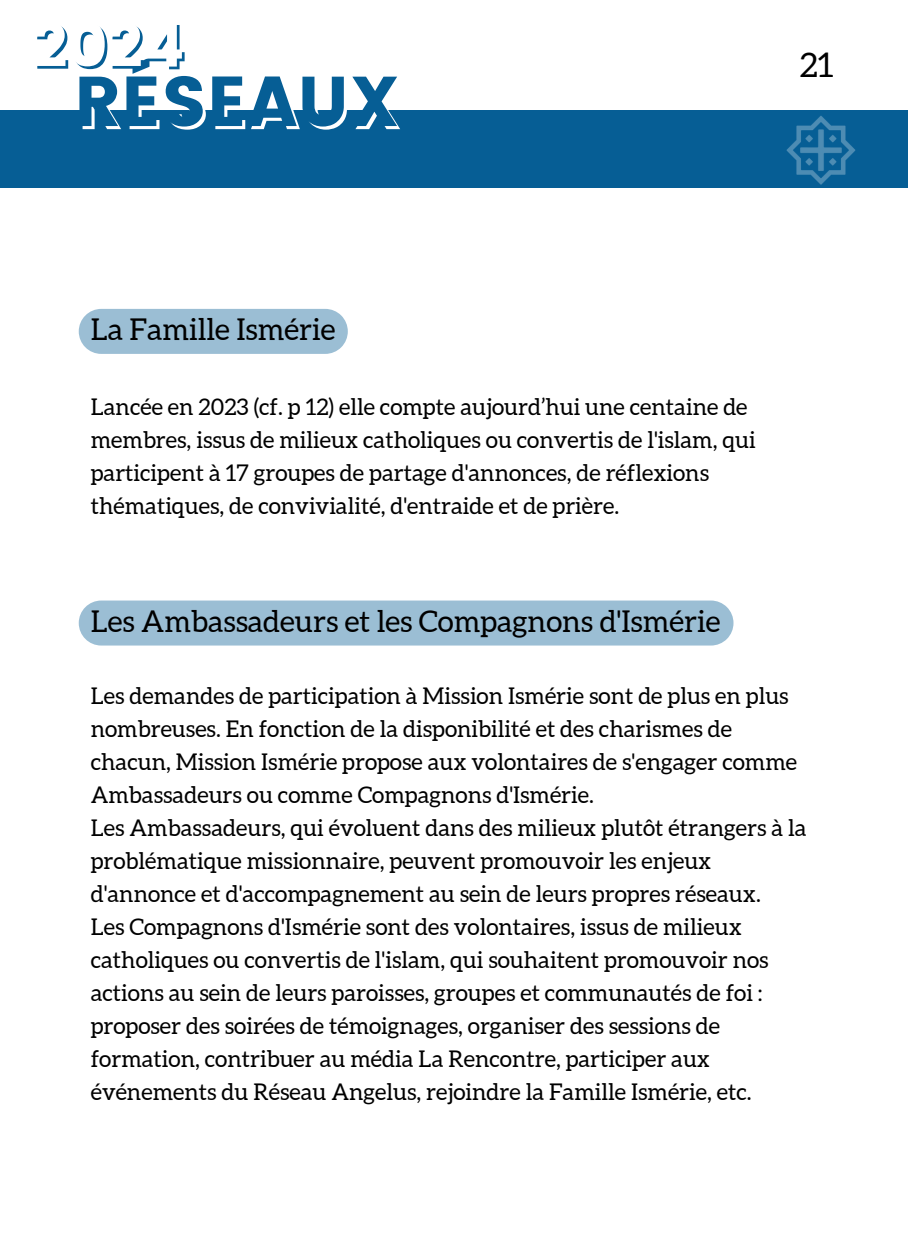
<style>
.page{position:relative;width:908px;height:1247px;background:#fff}
.page>*{position:absolute;margin:0;border:0;box-sizing:border-box;transform-origin:0 0}
.t1{font:70.4px "Poppins";color:#065e95}
.t2{font:61.6px "Poppins";color:#065e95}
.t3{font:34px "Aleo";color:#000}
.t4{font:30px "Aleo";color:#000}
.t5{font:23px/33px "Aleo";color:#000}
</style>
<div class="page">
<div style="left:0;top:110px;width:907px;height:77px;background:#065e95"></div>
<img style="left:764px;top:116px;width:105px;height:72px">
<div style="left:79px;top:309px;width:269px;height:45px;background:#9bbed4"></div>
<div style="left:79px;top:600px;width:654px;height:45px;background:#9bbed4"></div>
<h2 class="t2" style="left:35px;top:12px;width:154px">2024</h2>
<p class="t1" style="left:74px;top:61px;width:328px">RÉSEAUX</p>
<h1 class="t3" style="left:799px;top:45px;width:35px">21</h1>
<p class="t4" style="left:91px;top:313px;width:246px">La Famille Ismérie</p>
<p class="t5" style="left:91px;top:390px;width:666px">Lancée en 2023 (cf. p 12) elle compte aujourd’hui une centaine de membres, issus de milieux catholiques ou convertis de l'islam, qui participent à 17 groupes de partage d'annonces, de réflexions thématiques, de convivialité, d'entraide et de prière.</p>
<h3 class="t4" style="left:91px;top:604px;width:631px">Les Ambassadeurs et les Compagnons d'Ismérie</h3>
<p class="t5" style="left:91px;top:679px;width:708px">Les demandes de participation à Mission Ismérie sont de plus en plus nombreuses. En fonction de la disponibilité et des charismes de chacun, Mission Ismérie propose aux volontaires de s'engager comme Ambassadeurs ou comme Compagnons d'Ismérie.</p>
<p class="t5" style="left:91px;top:811px;width:717px">Les Ambassadeurs, qui évoluent dans des milieux plutôt étrangers à la problématique missionnaire, peuvent promouvoir les enjeux d'annonce et d'accompagnement au sein de leurs propres réseaux.</p>
<p class="t5" style="left:91px;top:910px;width:679px">Les Compagnons d'Ismérie sont des volontaires, issus de milieux catholiques ou convertis de l'islam, qui souhaitent promouvoir nos actions au sein de leurs paroisses, groupes et communautés de foi : proposer des soirées de témoignages, organiser des sessions de formation, contribuer au média La Rencontre, participer aux événements du Réseau Angelus, rejoindre la Famille Ismérie, etc.</p>
</div>
